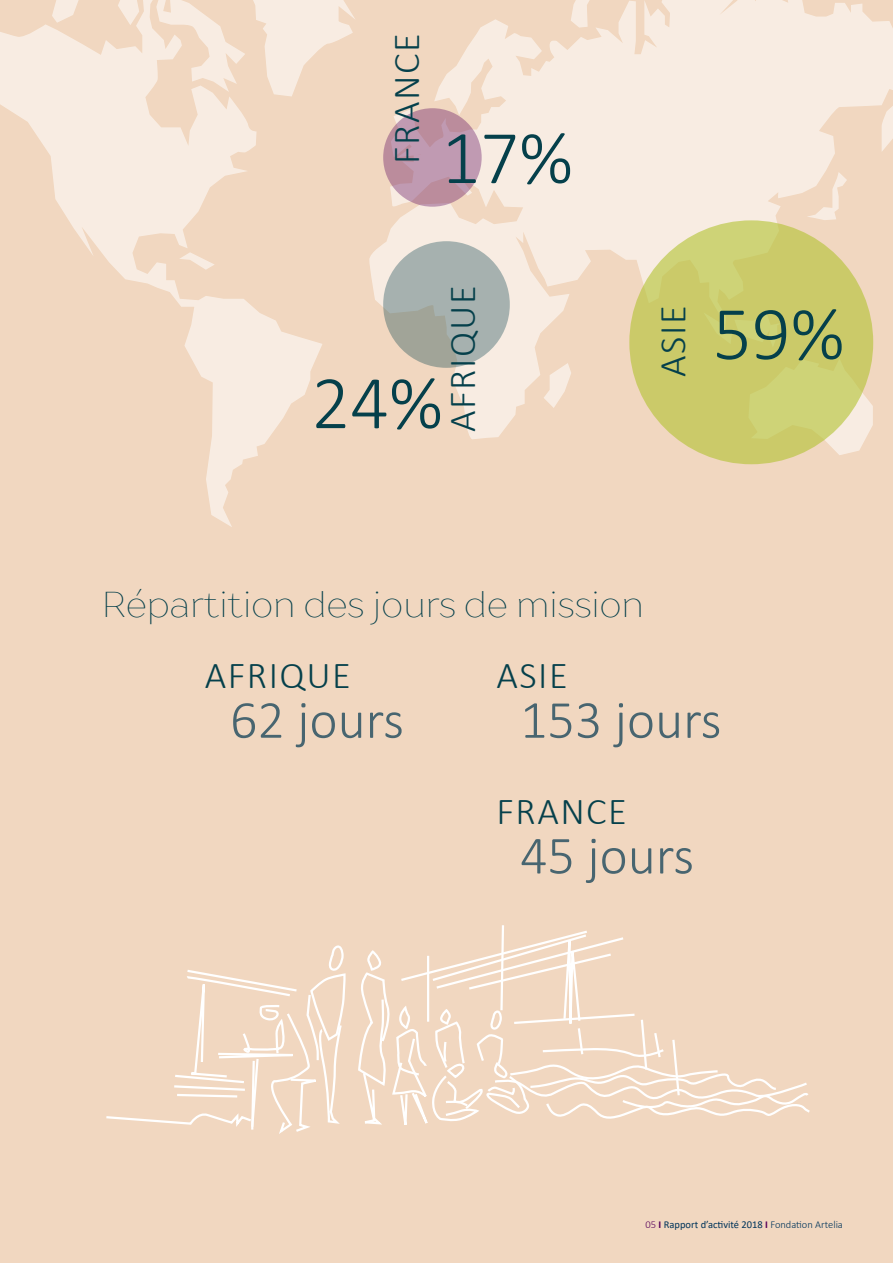
<style>
.page{position:relative;width:893px;height:1263px;background:#f1d7c0}
.page>*{position:absolute;margin:0;border:0;box-sizing:border-box;transform-origin:0 0}
.t1{font:300 76.35px "Calibri";color:#05404b}
.t2{font:300 54px "Calibri";color:#486570}
.t3{font:300 38.25px "Calibri";letter-spacing:.04em;color:#05404b}
.t4{font:36px "Drugs";color:#05404b}
.t5{font:10.5px "Calibri";color:#00345a}
.s1{font-weight:300;color:#58025a}
.s2{font-weight:700;color:#58025a}
.s3{font-weight:300}
</style>
<div class="page">
<svg style="left:0;top:0;width:322px;height:527px"></svg>
<svg style="left:52px;top:0;width:33px;height:23px"></svg>
<svg style="left:156px;top:0;width:199px;height:96px"></svg>
<svg style="left:179px;top:252px;width:36px;height:18px"></svg>
<svg style="left:369px;top:0;width:524px;height:440px;fill:#f8ece2"></svg>
<svg style="left:571px;top:0;width:57px;height:28px"></svg>
<svg style="left:544px;top:363px;width:27px;height:45px"></svg>
<svg style="left:798px;top:358px;width:75px;height:97px"></svg>
<svg style="left:807px;top:172px;width:40px;height:48px"></svg>
<svg style="left:391px;top:109px;width:29px;height:21px"></svg>
<svg style="left:383px;top:241px;width:127px;height:127px;background:#a5aea9"></svg>
<div style="left:383px;top:108px;width:99px;height:99px;background:linear-gradient(to bottom,#be93a7,#bf95a9);border-radius:50%"></div>
<div style="left:629px;top:220px;width:244px;height:244px;background:linear-gradient(to right,#cccc6c,#cccd6d);border-radius:50%"></div>
<svg style="left:106px;top:925px;width:704px;height:209px"></svg>
<p class="t3" style="left:383px;top:164px;width:132px;rotate:-90deg">FRANCE</p>
<p class="t1" style="left:442px;top:110px;width:133px">17%</p>
<p class="t1" style="left:311px;top:355px;width:133px">24%</p>
<p class="t3" style="left:439px;top:432px;width:148px;rotate:-90deg">AFRIQUE</p>
<p class="t3" style="left:649px;top:377px;width:73px;rotate:-90deg">ASIE</p>
<p class="t1" style="left:713px;top:286px;width:133px">59%</p>
<p class="t4" style="left:102px;top:581px;width:544px">Répartition des jours de mission</p>
<p class="t3" style="left:205px;top:652px;width:148px">AFRIQUE</p>
<p class="t2" style="left:230px;top:686px;width:176px">62 jours</p>
<p class="t3" style="left:496px;top:652px;width:73px">ASIE</p>
<p class="t2" style="left:520px;top:686px;width:203px">153 jours</p>
<p class="t3" style="left:496px;top:787px;width:132px">FRANCE</p>
<p class="t2" style="left:520px;top:822px;width:176px">45 jours</p>
<p class="t5" style="left:646px;top:1217px;width:199px"><span class="s1">05</span> <span class="s2">I</span> Rapport d’activité 2018 <span class="s2">I</span> <span class="s3">Fondation Artelia</span></p>
</div>
